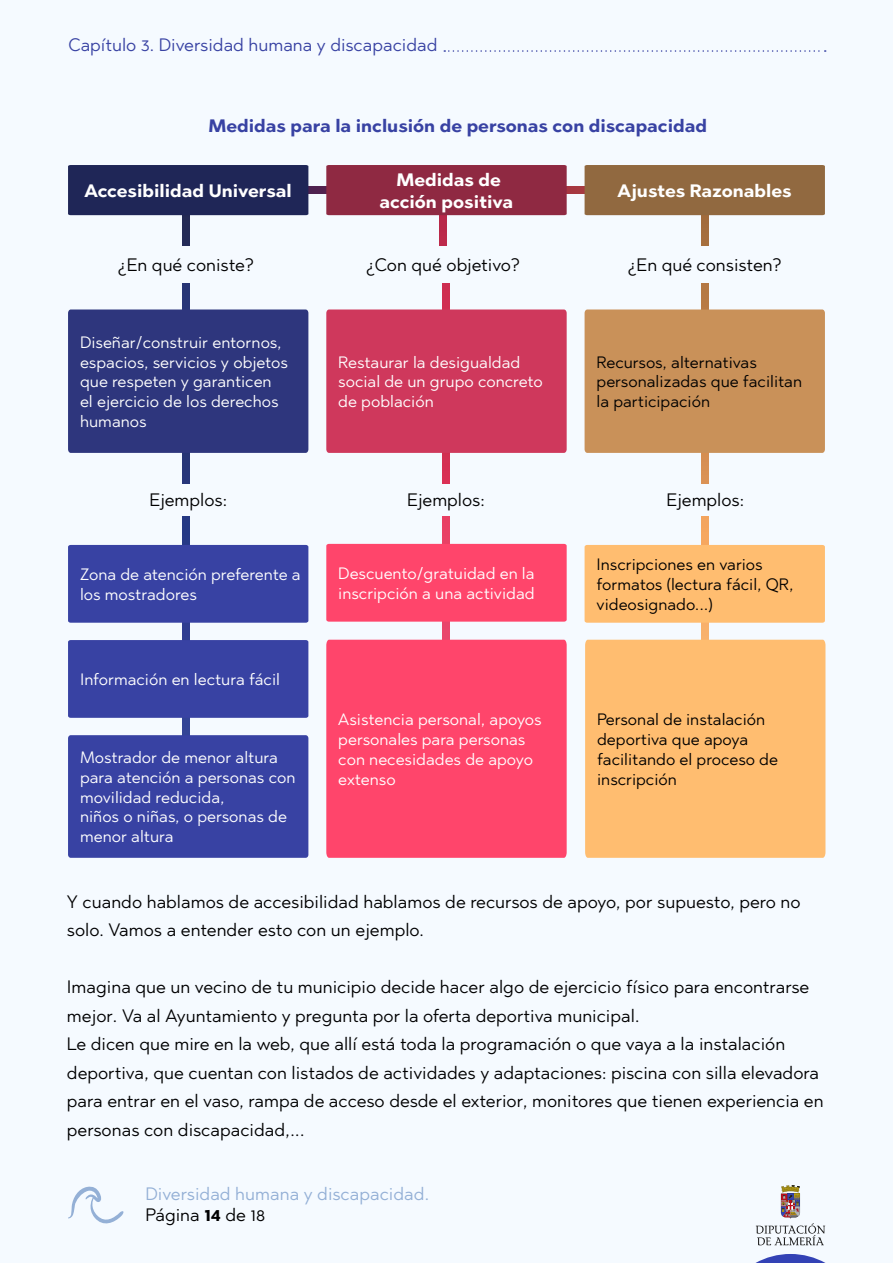
<style>
.page{position:relative;width:893px;height:1263px;background:#f5faff}
.page>*{position:absolute;margin:0;border:0;box-sizing:border-box;transform-origin:0 0}
.t1{font:18px/28.5px "Abrade";color:#000}
.t2{font:700 18px "Abrade";color:#fff}
.t3{font:700 18px "Abrade";color:#3842a3}
.t4{font:18px "Abrade";color:#3842a3}
.t5{font:18px "Abrade";color:#94b0d6}
.t6{font:16.5px/19.8px "Abrade";color:#fff}
.t7{font:16.5px/19.8px "Abrade";color:#000}
.s1{font-weight:700}
</style>
<div class="page">
<svg style="left:444px;top:50px;width:382px;height:2px"></svg>
<svg style="left:68px;top:1186px;width:56px;height:38px"></svg>
<svg style="left:755px;top:1254px;width:70px;height:9px"></svg>
<svg style="left:756px;top:1185px;width:69px;height:60px"></svg>
<svg style="left:308px;top:187px;width:277px;height:6px"></svg>
<div style="left:439px;top:206px;width:7px;height:40px;background:#b92849"></div>
<div style="left:442px;top:284px;width:7px;height:54px;background:#cf2e50"></div>
<div style="left:442px;top:430px;width:7px;height:54px;background:#d62f53"></div>
<div style="left:442px;top:517px;width:7px;height:191px;background:#e9456b"></div>
<div style="left:442px;top:517px;width:7px;height:25px;background:#e94064"></div>
<svg style="left:701px;top:517px;width:7px;height:123px"></svg>
<div style="left:701px;top:421px;width:7px;height:63px;background:#d89053"></div>
<div style="left:701px;top:209px;width:7px;height:37px;background:#a46d3e"></div>
<div style="left:701px;top:284px;width:7px;height:30px;background:#b67944"></div>
<div style="left:182px;top:448px;width:7px;height:36px;background:#273577"></div>
<div style="left:182px;top:284px;width:7px;height:35px;background:#273577"></div>
<div style="left:182px;top:206px;width:7px;height:40px;background:#242a55"></div>
<svg style="left:182px;top:517px;width:7px;height:218px"></svg>
<div style="left:68px;top:165px;width:240px;height:50px;background:#1f2657"></div>
<div style="left:68px;top:309px;width:240px;height:144px;background:#2e367d"></div>
<div style="left:326px;top:309px;width:241px;height:144px;background:#cf385c"></div>
<div style="left:585px;top:309px;width:240px;height:144px;background:#c99159"></div>
<div style="left:326px;top:544px;width:241px;height:78px;background:#ff456b"></div>
<div style="left:585px;top:545px;width:240px;height:78px;background:#ffbd70"></div>
<div style="left:326px;top:640px;width:241px;height:218px;background:#ff456b"></div>
<div style="left:585px;top:640px;width:240px;height:218px;background:#ffbd70"></div>
<div style="left:68px;top:545px;width:240px;height:78px;background:#3842a3"></div>
<div style="left:68px;top:640px;width:240px;height:78px;background:#3842a3"></div>
<div style="left:68px;top:735px;width:240px;height:123px;background:#3842a3;border-radius:3px"></div>
<div style="left:326px;top:165px;width:241px;height:50px;background:#8f2942"></div>
<div style="left:585px;top:165px;width:240px;height:50px;background:#916940"></div>
<p class="t4" style="left:68px;top:33px;width:370px">Capítulo 3. Diversidad humana y discapacidad</p>
<p class="t3" style="left:208px;top:114px;width:500px">Medidas para la inclusión de personas con discapacidad</p>
<p class="t2" style="left:84px;top:179px;width:209px">Accesibilidad Universal</p>
<p class="t2" style="left:396px;top:168px;width:106px">Medidas de</p>
<p class="t2" style="left:379px;top:189px;width:135px">acción positiva</p>
<p class="t2" style="left:618px;top:179px;width:175px">Ajustes Razonables</p>
<p class="t1" style="left:118px;top:250px;width:137px">¿En qué coniste?</p>
<p class="t1" style="left:366px;top:250px;width:155px">¿Con qué objetivo?</p>
<p class="t1" style="left:628px;top:250px;width:155px">¿En qué consisten?</p>
<p class="t6" style="left:80px;top:332px;width:209px">Diseñar/construir entornos, espacios, servicios y objetos que respeten y garanticen el ejercicio de los derechos humanos</p>
<p class="t6" style="left:338px;top:352px;width:206px">Restaurar la desigualdad social de un grupo concreto de población</p>
<p class="t7" style="left:597px;top:352px;width:207px">Recursos, alternativas personalizadas que facilitan la participación</p>
<p class="t1" style="left:149px;top:485px;width:79px">Ejemplos:</p>
<p class="t1" style="left:407px;top:485px;width:79px">Ejemplos:</p>
<p class="t1" style="left:666px;top:485px;width:79px">Ejemplos:</p>
<p class="t6" style="left:80px;top:564px;width:222px">Zona de atención preferente a los mostradores</p>
<p class="t6" style="left:80px;top:669px;width:201px">Información en lectura fácil</p>
<p class="t6" style="left:80px;top:747px;width:199px">Mostrador de menor altura</p>
<p class="t6" style="left:80px;top:767px;width:217px">para atención a personas con movilidad reducida,</p>
<p class="t6" style="left:80px;top:806px;width:208px">niños o niñas, o personas de menor altura</p>
<p class="t6" style="left:338px;top:563px;width:198px">Descuento/gratuidad en la inscripción a una actividad</p>
<p class="t7" style="left:597px;top:554px;width:199px">Inscripciones en varios formatos (lectura fácil, QR, videosignado...)</p>
<p class="t6" style="left:338px;top:709px;width:205px">Asistencia personal, apoyos personales para personas con necesidades de apoyo extenso</p>
<p class="t7" style="left:597px;top:709px;width:182px">Personal de instalación deportiva que apoya facilitando el proceso de inscripción</p>
<p class="t1" style="left:67px;top:886px;width:735px">Y cuando hablamos de accesibilidad hablamos de recursos de apoyo, por supuesto, pero no solo. Vamos a entender esto con un ejemplo.</p>
<p class="t1" style="left:67px;top:972px;width:744px">Imagina que un vecino de tu municipio decide hacer algo de ejercicio físico para encontrarse mejor. Va al Ayuntamiento y pregunta por la oferta deportiva municipal.</p>
<p class="t1" style="left:67px;top:1029px;width:758px">Le dicen que mire en la web, que allí está toda la programación o que vaya a la instalación deportiva, que cuentan con listados de actividades y adaptaciones: piscina con silla elevadora para entrar en el vaso, rampa de acceso desde el exterior, monitores que tienen experiencia en personas con discapacidad,...</p>
<p class="t5" style="left:145px;top:1181px;width:285px">Diversidad humana y discapacidad.</p>
<p class="t1" style="left:145px;top:1200px;width:121px">Página <span class="s1">14</span> de 18</p>
</div>
